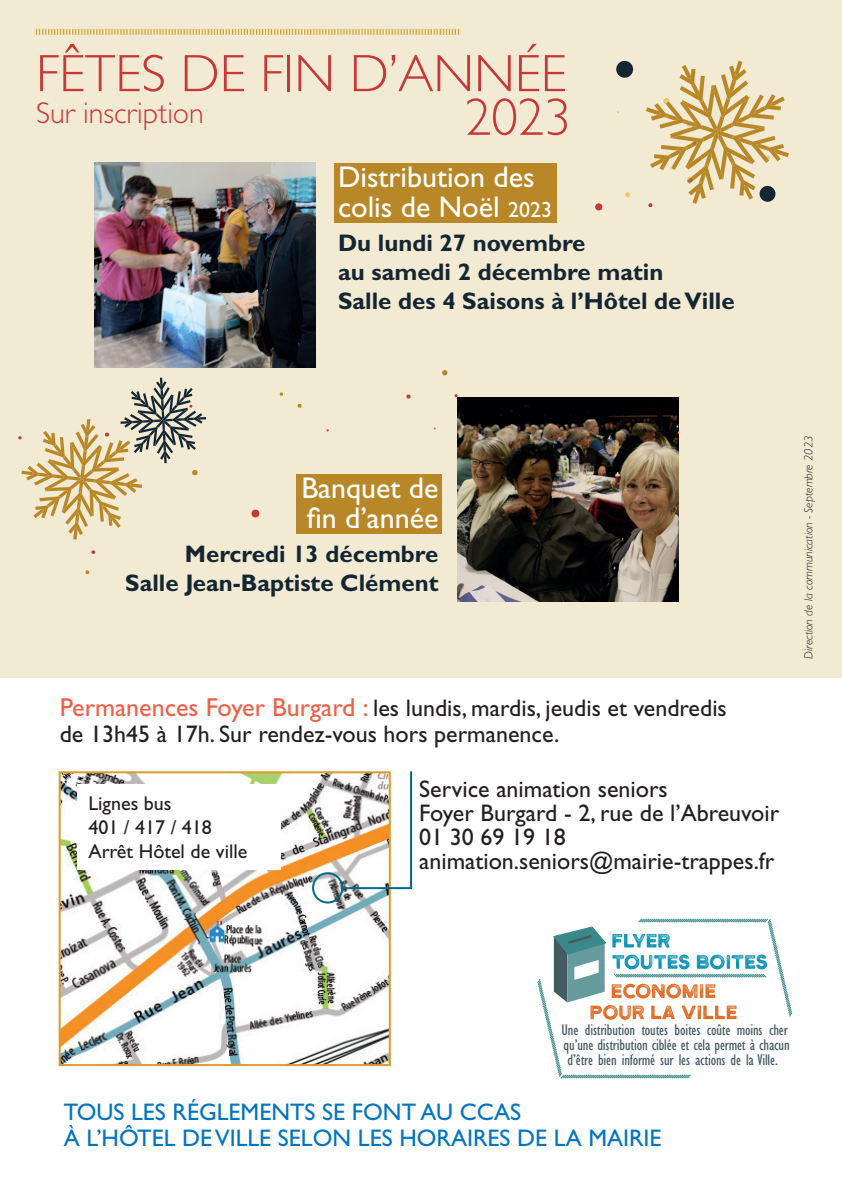
<style>
.page{position:relative;width:842px;height:1191px;background:#fff}
.page>*{position:absolute;margin:0;border:0;box-sizing:border-box;transform-origin:0 0}
.t1{font:300 52.8px "Gill Sans Std";color:#c73838}
.t2{font:30px/30px "Gill Sans Std";color:#fff}
.t3{font:300 30px "Gill Sans Std";color:#c73838}
.t4{font:24px/24px "Gill Sans Std";color:#231f20}
.t5{font:700 24px/28.8px "Gill Sans Std";color:#152633}
.t6{font:24px/26px "Gill Sans Std";color:#0075bf}
.t7{font:20px/24px "Gill Sans Std";color:#231f20}
.t8{font:condensed 16px/15px "Gill Sans Std";letter-spacing:-.01em;color:#465a64}
.t9{font:italic 300 12px "Gill Sans Std";color:#231f20}
.s1{font-size:22px}
.s2{font-size:26px;color:#ef6049}
</style>
<div class="page">
<div style="left:0;top:0;width:842px;height:677px;background:#f2ead2"></div>
<svg style="left:251px;top:509px;width:9px;height:9px"></svg>
<div style="left:595px;top:203px;width:7px;height:7px;background:#c73838;border-radius:3px"></div>
<svg style="left:625px;top:192px;width:5px;height:5px"></svg>
<svg style="left:297px;top:403px;width:5px;height:5px"></svg>
<svg style="left:442px;top:370px;width:6px;height:6px"></svg>
<svg style="left:91px;top:550px;width:4px;height:4px"></svg>
<svg style="left:406px;top:394px;width:5px;height:5px"></svg>
<svg style="left:280px;top:392px;width:3px;height:4px"></svg>
<svg style="left:85px;top:570px;width:4px;height:4px"></svg>
<svg style="left:18px;top:378px;width:188px;height:161px"></svg>
<svg style="left:616px;top:60px;width:17px;height:18px"></svg>
<svg style="left:646px;top:61px;width:143px;height:146px"></svg>
<svg style="left:36px;top:29px;width:423px;height:6px"></svg>
<img style="left:62px;top:774px;width:326px;height:289px">
<div style="left:59px;top:771px;width:332px;height:295px;border:2px solid #da9d27"></div>
<div style="left:312px;top:872px;width:31px;height:31px;border:2px solid #016a8a;border-radius:50%"></div>
<div style="left:77px;top:784px;width:204px;height:86px;background:#fff"></div>
<svg style="left:340px;top:771px;width:73px;height:119px"></svg>
<img style="left:94px;top:163px;width:221px;height:204px">
<img style="left:458px;top:397px;width:221px;height:204px">
<div style="left:334px;top:164px;width:222px;height:59px;background:#b88727"></div>
<div style="left:296px;top:474px;width:145px;height:60px;background:#b88727"></div>
<svg style="left:537px;top:918px;width:256px;height:161px"></svg>
<h1 class="t1" style="left:36px;top:44px;width:532px">FÊTES DE FIN D’ANNÉE</h1>
<p class="t3" style="left:36px;top:96px;width:169px">Sur inscription</p>
<h1 class="t1" style="left:465px;top:87px;width:107px">2023</h1>
<p class="t2" style="left:338px;top:162px;width:216px">Distribution des colis de Noël <span class="s1">2023</span></p>
<p class="t5" style="left:338px;top:229px;width:398px">Du lundi 27 novembre<br>au samedi 2 décembre matin<br>Salle des 4 Saisons à l’Hôtel de Ville</p>
<p class="t2" style="left:301px;top:473px;width:139px">Banquet de fin d’année</p>
<p class="t5" style="left:125px;top:539px;width:315px;text-align:right">Mercredi 13 décembre<br>Salle Jean-Baptiste Clément</p>
<p class="t4" style="left:60px;top:695px;width:669px;line-height:26px"><span class="s2">Permanences Foyer Burgard :</span> les lundis, mardis, jeudis et vendredis de 13h45 à 17h. Sur rendez-vous hors permanence.</p>
<p class="t4" style="left:419px;top:777px;width:362px">Service animation seniors<br>Foyer Burgard - 2, rue de l’Abreuvoir<br>01 30 69 19 18 animation.seniors@mairie-trappes.fr</p>
<p class="t7" style="left:88px;top:791px;width:160px">Lignes bus<br>401 / 417 / 418<br>Arrêt Hôtel de ville</p>
<p class="t9" style="left:802px;top:658px;width:224px;rotate:-90deg">Direction de la communication - Septembre 2023</p>
<p class="t8" style="left:562px;top:1022px;width:229px">Une distribution toutes boites coûte moins cher qu’une distribution ciblée et cela permet à chacun d’être bien informé sur les actions de la Ville.</p>
<p class="t6" style="left:64px;top:1098px;width:599px">TOUS LES RÉGLEMENTS SE FONT AU CCAS<br>À L’HÔTEL DE VILLE SELON LES HORAIRES DE LA MAIRIE</p>
</div>
